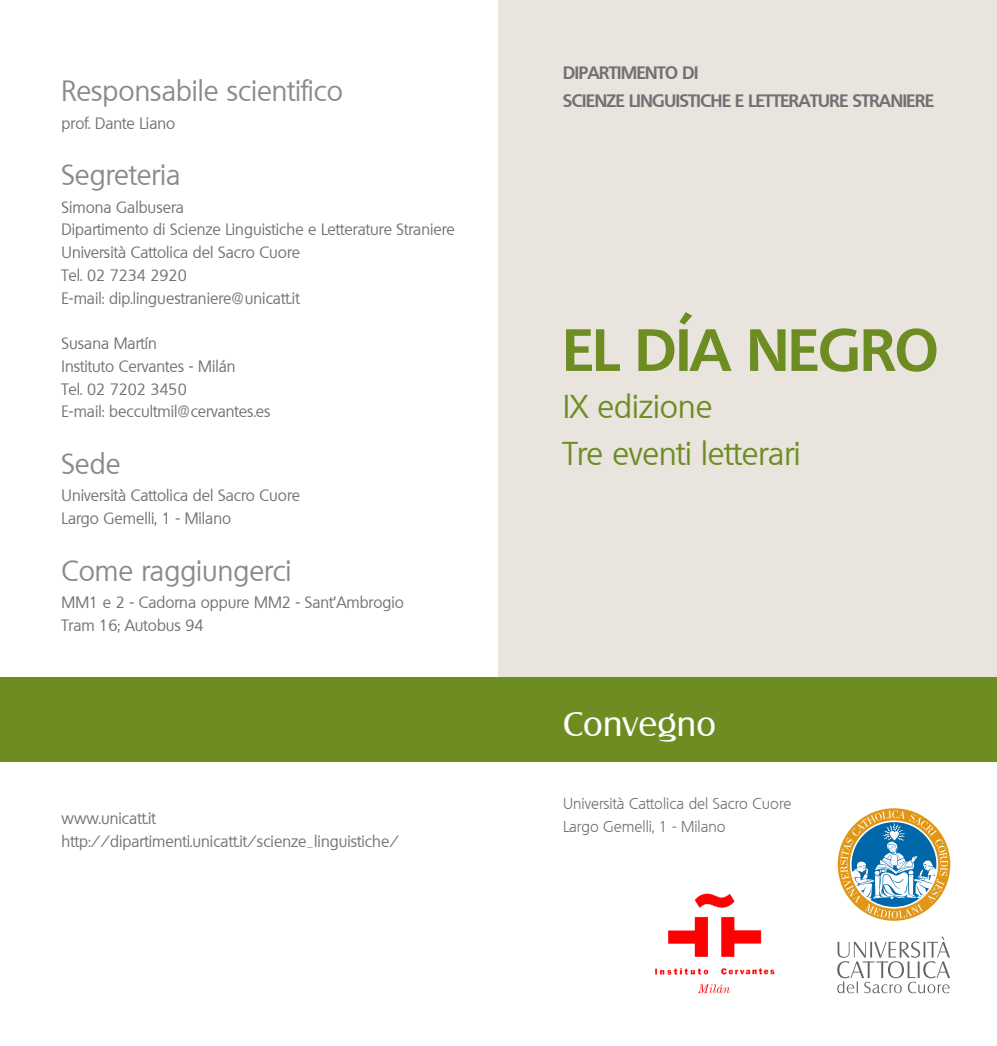
<style>
.page{position:relative;width:997px;height:1046px;background:#fff}
.page>*{position:absolute;margin:0;border:0;box-sizing:border-box;transform-origin:0 0}
.t1{font:700 57.75px "Quebec";color:#6d8d23}
.t2{font:33.25px "Salzburg";letter-spacing:.01em;color:#fff}
.t3{font:31.5px "Quebec";color:#6d8d23}
.t4{font:28px "Quebec";color:#8a8a8e}
.t5{font:700 17.5px "Quebec";letter-spacing:-.02em;color:#717074}
.t6{font:15.75px "Quebec";color:#717074}
.t7{font:300 15.4px "Quebec";color:#717074}
</style>
<div class="page">
<div style="left:498px;top:0;width:498px;height:704px;background:#e9e5de"></div>
<div style="left:0;top:677px;width:996px;height:85px;background:#6d8d23"></div>
<svg style="left:837px;top:808px;width:113px;height:113px"></svg>
<svg style="left:837px;top:937px;width:112px;height:56px"></svg>
<img style="left:655px;top:893px;width:120px;height:100px">
<p class="t4" style="left:62px;top:73px;width:283px">Responsabile scientifico</p>
<p class="t6" style="left:62px;top:113px;width:115px">prof. Dante Liano</p>
<p class="t4" style="left:62px;top:157px;width:120px">Segreteria</p>
<p class="t6" style="left:62px;top:197px;width:124px">Simona Galbusera</p>
<p class="t6" style="left:62px;top:220px;width:395px">Dipartimento di Scienze Linguistiche e Letterature Straniere</p>
<p class="t6" style="left:62px;top:242px;width:240px">Università Cattolica del Sacro Cuore</p>
<p class="t6" style="left:62px;top:265px;width:127px">Tel. 02 7234 2920</p>
<p class="t6" style="left:62px;top:288px;width:239px">E-mail: dip.linguestraniere@unicatt.it</p>
<p class="t6" style="left:62px;top:333px;width:97px">Susana Martín</p>
<p class="t6" style="left:62px;top:356px;width:175px">Instituto Cervantes - Milán</p>
<p class="t6" style="left:62px;top:379px;width:127px">Tel. 02 7202 3450</p>
<p class="t6" style="left:62px;top:402px;width:210px">E-mail: beccultmil@cervantes.es</p>
<p class="t4" style="left:62px;top:446px;width:60px">Sede</p>
<p class="t6" style="left:62px;top:486px;width:240px">Università Cattolica del Sacro Cuore</p>
<p class="t6" style="left:62px;top:508px;width:171px">Largo Gemelli, 1 - Milano</p>
<p class="t4" style="left:62px;top:552px;width:231px">Come raggiungerci</p>
<p class="t6" style="left:62px;top:592px;width:344px">MM1 e 2 - Cadorna oppure MM2 - Sant’Ambrogio</p>
<p class="t6" style="left:62px;top:615px;width:143px">Tram 16; Autobus 94</p>
<p class="t6" style="left:62px;top:808px;width:96px">www.unicatt.it</p>
<p class="t6" style="left:62px;top:831px;width:339px">http://dipartimenti.unicatt.it/scienze_linguistiche/</p>
<p class="t5" style="left:563px;top:62px;width:137px">DIPARTIMENTO DI</p>
<p class="t5" style="left:563px;top:89px;width:372px">SCIENZE LINGUISTICHE E LETTERATURE STRANIERE</p>
<p class="t1" style="left:563px;top:312px;width:376px">EL DÍA NEGRO</p>
<p class="t3" style="left:563px;top:387px;width:151px">IX edizione</p>
<p class="t3" style="left:563px;top:434px;width:239px">Tre eventi letterari</p>
<p class="t2" style="left:563px;top:704px;width:155px">Convegno</p>
<p class="t7" style="left:563px;top:794px;width:230px">Università Cattolica del Sacro Cuore</p>
<p class="t7" style="left:563px;top:816px;width:164px">Largo Gemelli, 1 - Milano</p>
</div>
